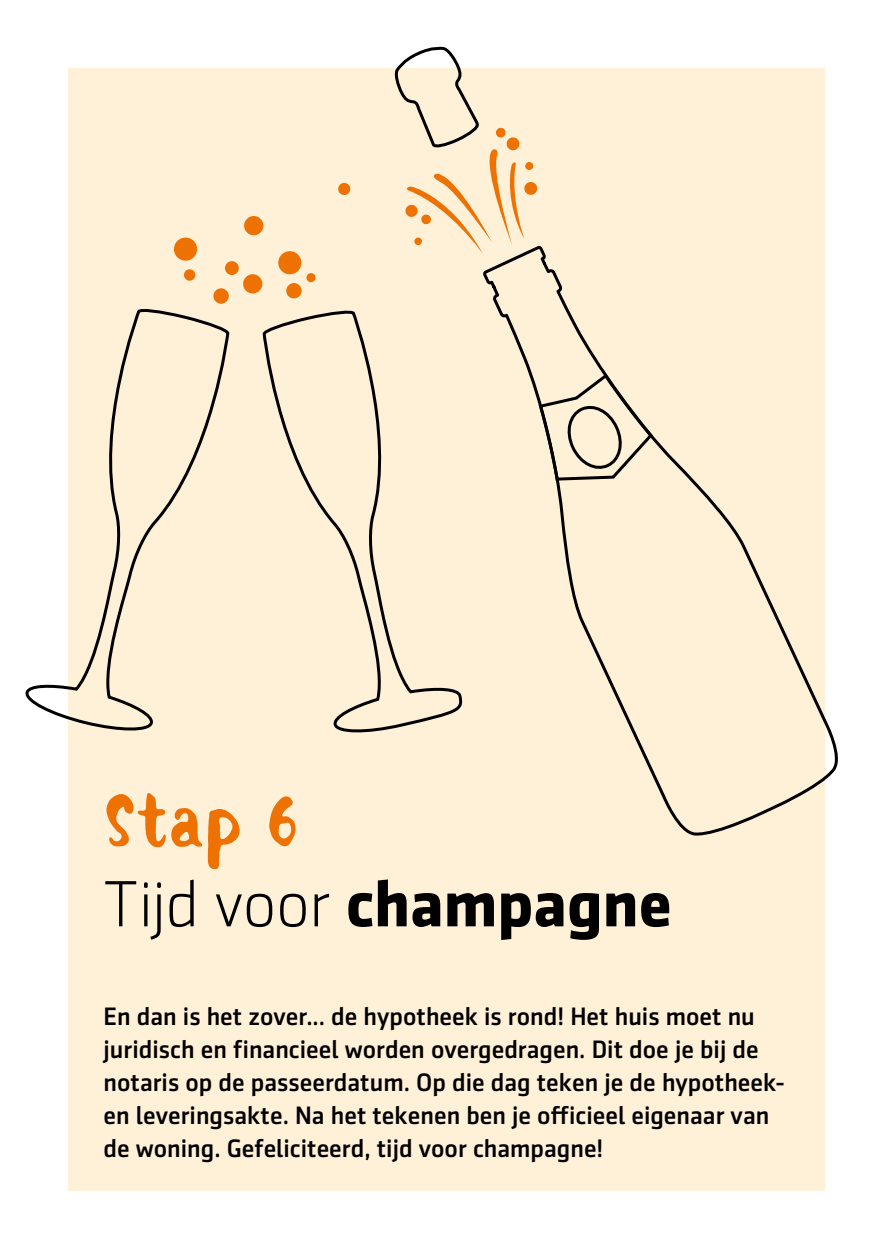
<style>
.page{position:relative;width:893px;height:1259px;background:#fff}
.page>*{position:absolute;margin:0;border:0;box-sizing:border-box;transform-origin:0 0}
.Stap{font:72px "Botanica Sans";color:#ee7203}
.Kop_1{font:700 66px "Sentico Sans DT";color:#000}
.Intro{font:500 25.5px/33px "Sentico Sans DT";color:#000}
.s1{font-weight:300}
</style>
<div class="page">
<div style="left:68px;top:68px;width:757px;height:1123px;background:#fff1d7"></div>
<svg style="left:25px;top:309px;width:203px;height:422px"></svg>
<svg style="left:263px;top:310px;width:200px;height:423px"></svg>
<div style="left:174px;top:237px;width:23px;height:24px;background:#ee7203;border-radius:50%"></div>
<div style="left:225px;top:261px;width:14px;height:14px;background:#ee7203;border-radius:50%"></div>
<div style="left:278px;top:251px;width:23px;height:23px;background:#ee7203;border-radius:50%"></div>
<div style="left:243px;top:274px;width:19px;height:19px;background:#ee7203;border-radius:50%"></div>
<div style="left:244px;top:216px;width:19px;height:19px;background:#ee7203;border-radius:50%"></div>
<div style="left:286px;top:283px;width:16px;height:15px;background:#ee7203;border-radius:50%"></div>
<div style="left:213px;top:288px;width:16px;height:16px;background:#ee7203;border-radius:50%"></div>
<div style="left:184px;top:269px;width:11px;height:12px;background:#ee7203;border-radius:50%"></div>
<div style="left:306px;top:273px;width:10px;height:9px;background:#ee7203;border-radius:50%"></div>
<svg style="left:483px;top:246px;width:355px;height:590px"></svg>
<svg style="left:537px;top:371px;width:118px;height:111px"></svg>
<svg style="left:338px;top:183px;width:13px;height:12px"></svg>
<svg style="left:394px;top:46px;width:144px;height:208px"></svg>
<p class="Stap" style="left:104px;top:775px;width:196px">Stap 6</p>
<p class="Kop_1" style="left:104px;top:865px;width:570px"><span class="s1">Tijd voor</span> champagne</p>
<p class="Intro" style="left:104px;top:1000px;width:680px">En dan is het zover... de hypotheek is rond! Het huis moet nu juridisch en financieel worden overgedragen. Dit doe je bij de notaris op de passeerdatum. Op die dag teken je de hypotheek&shy;en leveringsakte. Na het tekenen ben je officieel eigenaar van de woning. Gefeliciteerd, tijd voor champagne!</p>
</div>
